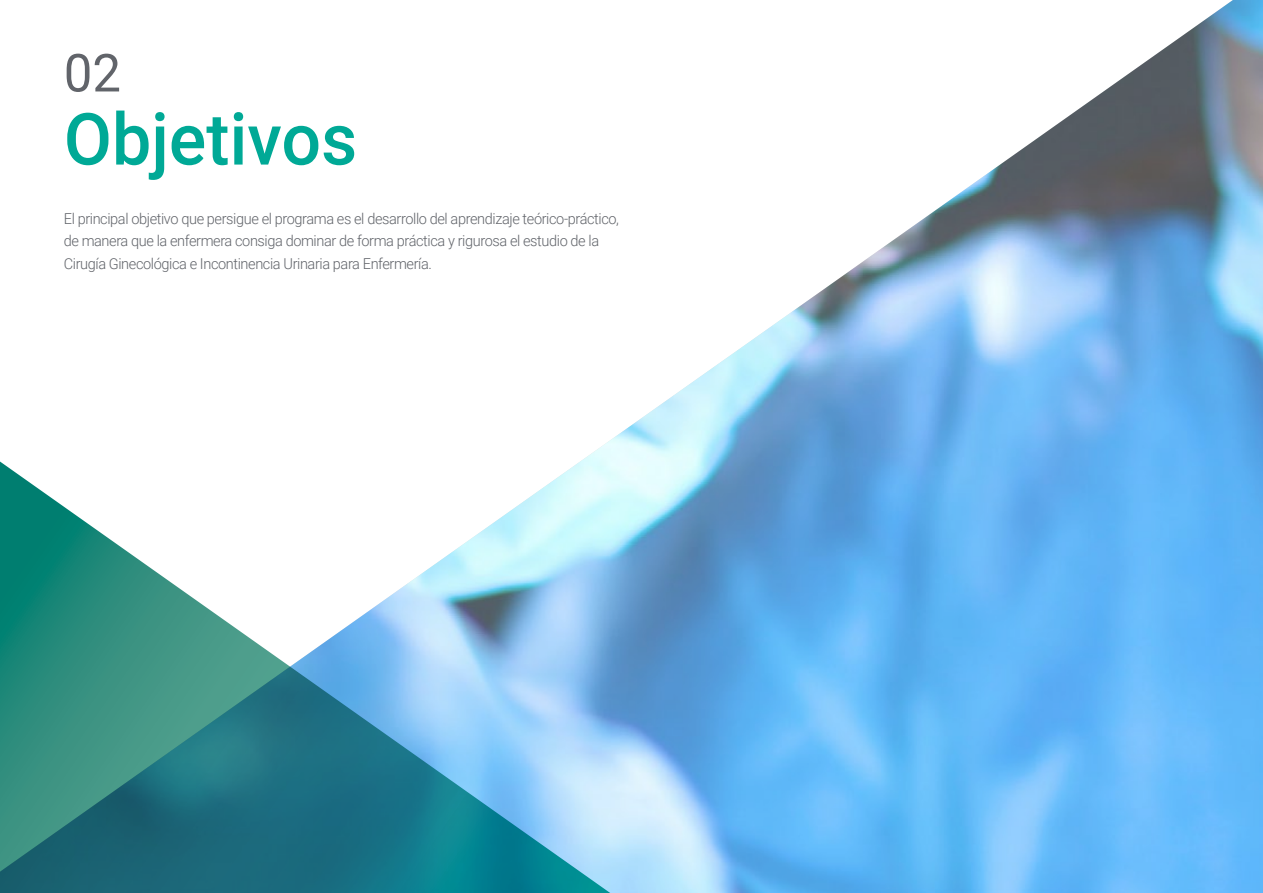
<style>
.page{position:relative;width:1263px;height:893px;background:#fff}
.page>*{position:absolute;margin:0;border:0;box-sizing:border-box;transform-origin:0 0}
.t1{font:500 72px "Roboto";color:#00a996}
.t2{font:52.5px "Roboto";color:#61646a}
.t3{font:300 15px/22.5px "Roboto";letter-spacing:-.025em;color:#61646a}
</style>
<div class="page">
<img style="left:602px;top:0;width:661px;height:893px">
<svg style="left:0;top:446px;width:640px;height:447px"></svg>
<h2 class="t2" style="left:64px;top:36px;width:59px">02</h2>
<h1 class="t1" style="left:64px;top:89px;width:295px">Objetivos</h1>
<p class="t3" style="left:64px;top:207px;width:557px">El principal objetivo que persigue el programa es el desarrollo del aprendizaje teórico-práctico, de manera que la enfermera consiga dominar de forma práctica y rigurosa el estudio de la<br>Cirugía Ginecológica e Incontinencia Urinaria para Enfermería.</p>
</div>
